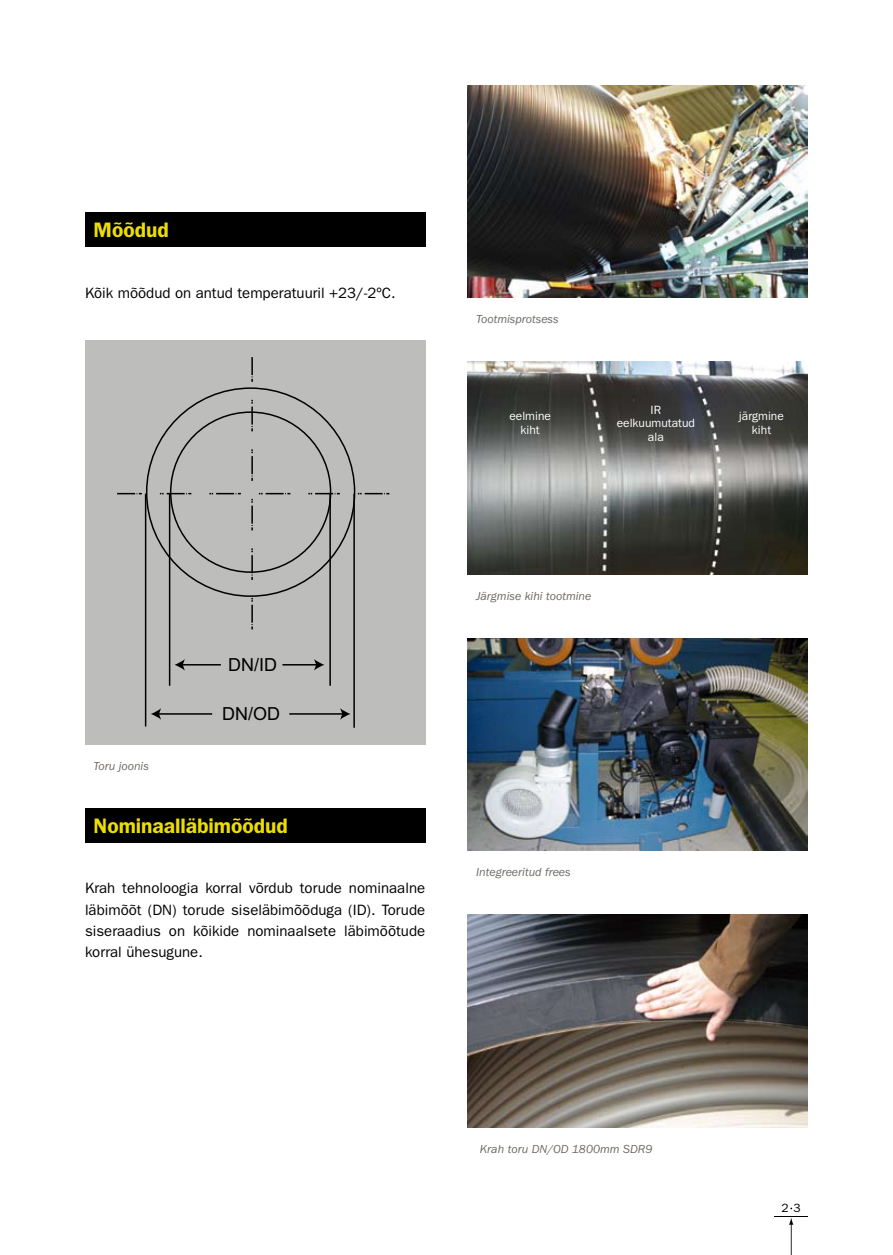
<style>
.page{position:relative;width:893px;height:1255px;background:#fff}
.page>*{position:absolute;margin:0;border:0;box-sizing:border-box;transform-origin:0 0}
.t1{font:600 21px "ITC Franklin Gothic Std";color:#edde00}
.t2{font:18px "Arial";color:#000}
.t3{font:15px/21.3px "ITC Franklin Gothic Std";color:#000;text-align:justify}
.t4{font:italic 12px "ITC Franklin Gothic Std";color:#6c6864}
.t5{font:12px/13.5px "ITC Franklin Gothic Std";color:#fff;text-align:center}
.t6{font:12px "ITC Franklin Gothic Std";color:#000}
</style>
<div class="page">
<svg style="left:789px;top:1217px;width:4px;height:37px"></svg>
<hr style="left:775px;top:1215px;width:33px;height:1px;background:#000">
<div style="left:85px;top:340px;width:340px;height:404px;background:#bdbdbc"></div>
<img style="left:468px;top:85px;width:340px;height:213px">
<img style="left:468px;top:361px;width:340px;height:213px">
<img style="left:468px;top:638px;width:340px;height:212px">
<img style="left:468px;top:914px;width:340px;height:213px">
<div style="left:85px;top:213px;width:340px;height:34px;background:#000"></div>
<div style="left:85px;top:808px;width:340px;height:34px;background:#000"></div>
<svg style="left:117px;top:357px;width:273px;height:277px"></svg>
<hr style="left:145px;top:493px;width:1px;height:233px;background:#000">
<hr style="left:169px;top:493px;width:1px;height:192px;background:#000">
<hr style="left:329px;top:493px;width:2px;height:192px;background:#000">
<hr style="left:353px;top:493px;width:2px;height:234px;background:#000">
<hr style="left:282px;top:664px;width:35px;height:1px;background:#000">
<svg style="left:314px;top:659px;width:10px;height:11px"></svg>
<hr style="left:182px;top:664px;width:39px;height:1px;background:#000">
<svg style="left:175px;top:659px;width:10px;height:11px"></svg>
<hr style="left:289px;top:713px;width:54px;height:1px;background:#000">
<svg style="left:340px;top:708px;width:10px;height:11px"></svg>
<hr style="left:158px;top:713px;width:54px;height:1px;background:#000">
<svg style="left:151px;top:708px;width:10px;height:11px"></svg>
<h1 class="t1" style="left:94px;top:217px;width:77px">Mõõdud</h1>
<p class="t3" style="left:85px;top:282px;width:312px">Kõik mõõdud on antud temperatuuril +23/-2ºC.</p>
<p class="t4" style="left:476px;top:312px;width:84px">Tootmisprotsess</p>
<p class="t5" style="left:509px;top:409px;width:43px">eelmine kiht</p>
<p class="t5" style="left:617px;top:403px;width:80px">IR eelkuumutatud ala</p>
<p class="t5" style="left:739px;top:409px;width:46px">järgmine kiht</p>
<p class="t4" style="left:94px;top:759px;width:57px">Toru joonis</p>
<p class="t2" style="left:228px;top:652px;width:50px">DN/ID</p>
<p class="t2" style="left:222px;top:701px;width:59px">DN/OD</p>
<h1 class="t1" style="left:94px;top:812px;width:196px">Nominaalläbimõõdud</h1>
<p class="t3" style="left:85px;top:877px;width:342px">Krah tehnoloogia korral võrdub torude nominaalne läbimõõt (DN) torude siseläbimõõduga (ID). Torude siseraadius on kõikide nominaalsete läbimõõtude korral ühesugune.</p>
<p class="t4" style="left:476px;top:589px;width:117px">Järgmise kihi tootmine</p>
<p class="t4" style="left:476px;top:865px;width:96px">Integreeritud frees</p>
<p class="t4" style="left:480px;top:1142px;width:174px">Krah toru DN/OD 1800mm SDR9</p>
<p class="t6" style="left:781px;top:1201px;width:21px">2 3</p>
</div>
